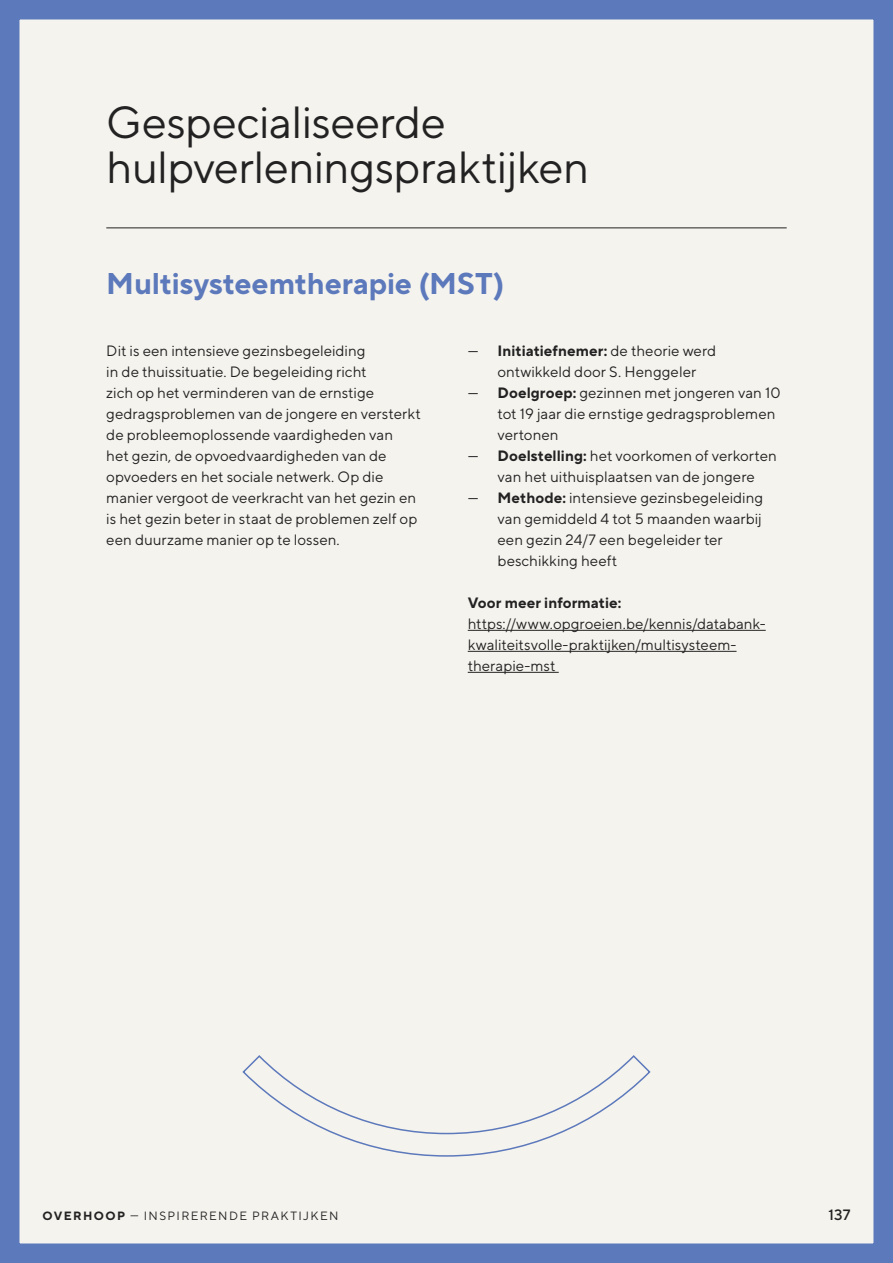
<style>
.page{position:relative;width:893px;height:1263px;background:#f5f3ee}
.page>*{position:absolute;margin:0;border:0;box-sizing:border-box;transform-origin:0 0}
.t1{font:45px/45px "TT Norms Pro";letter-spacing:-.01em;color:#232222}
.t2{font:700 30px "TT Norms Pro";letter-spacing:-.005em;color:#5c79bb}
.t3{font:15px/21px "TT Norms Pro";letter-spacing:.005em;color:#232222}
.t4{font:700 15px "TT Norms Pro";letter-spacing:.005em;color:#232222}
.t5{font:500 15px "TT Norms Pro";color:#232222}
.t6{font:12px "TT Norms Pro";letter-spacing:.115em;color:#232222}
.s1{font-weight:700}
</style>
<div class="page">
<div style="left:0;top:0;width:893px;height:1263px;border:20px solid #5c79bb"></div>
<svg style="left:242px;top:1055px;width:409px;height:102px"></svg>
<hr style="left:106px;top:227px;width:681px;height:1px;background:#232222">
<hr style="left:468px;top:630px;width:298px;height:1px;background:#232222">
<hr style="left:468px;top:651px;width:268px;height:1px;background:#232222">
<hr style="left:468px;top:672px;width:91px;height:1px;background:#232222">
<h1 class="t1" style="left:106px;top:98px;width:484px">Gespecialiseerde hulpverleningspraktijken</h1>
<h2 class="t2" style="left:106px;top:264px;width:400px">Multisysteemtherapie (MST)</h2>
<p class="t3" style="left:106px;top:339px;width:316px">Dit is een intensieve gezinsbegeleiding<br>in de thuissituatie. De begeleiding richt<br>zich op het verminderen van de ernstige gedragsproblemen van de jongere en versterkt de probleemoplossende vaardigheden van<br>het gezin, de opvoedvaardigheden van de opvoeders en het sociale netwerk. Op die manier vergoot de veerkracht van het gezin en is het gezin beter in staat de problemen zelf op een duurzame manier op te lossen.</p>
<p class="t3" style="left:497px;top:339px;width:220px;text-indent:-30px">— <span class="s1">Initiatiefnemer:</span> de theorie werd ontwikkeld door S. Henggeler</p>
<p class="t3" style="left:497px;top:381px;width:285px;text-indent:-30px">— <span class="s1">Doelgroep:</span> gezinnen met jongeren van 10 tot 19 jaar die ernstige gedragsproblemen vertonen</p>
<p class="t3" style="left:468px;top:444px;width:311px;text-align:center">— <span class="s1">Doelstelling:</span> het voorkomen of verkorten van het uithuisplaatsen van de jongere</p>
<p class="t3" style="left:497px;top:486px;width:267px;text-indent:-30px">— <span class="s1">Methode:</span> intensieve gezinsbegeleiding van gemiddeld 4 tot 5 maanden waarbij een gezin 24/7 een begeleider ter beschikking heeft</p>
<p class="t4" style="left:468px;top:593px;width:155px">Voor meer informatie:</p>
<p class="t3" style="left:468px;top:612px;width:299px">https://www.opgroeien.be/kennis/databank&shy;kwaliteitsvolle-praktijken/multisysteem&shy;therapie-mst</p>
<p class="t6" style="left:43px;top:1208px;width:297px"><span class="s1">OVERHOOP</span> — INSPIRERENDE PRAKTIJKEN</p>
<p class="t5" style="left:828px;top:1205px;width:24px">137</p>
</div>
